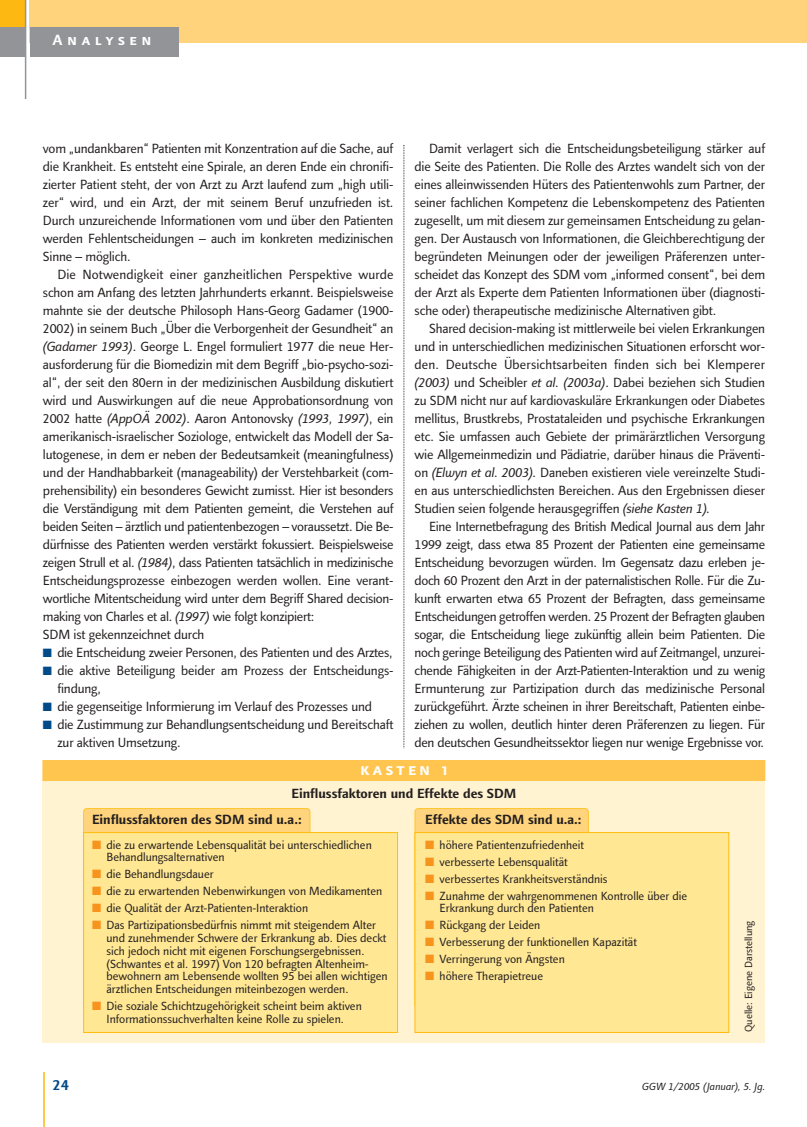
<style>
.page{position:relative;width:807px;height:1127px;background:#fff}
.page>*{position:absolute;margin:0;border:0;box-sizing:border-box;transform-origin:0 0}
.t1{font:700 16.5px "Linotype Finnegan SC";letter-spacing:.21em;color:#fff}
.t2{font:700 15px "Linotype Finnegan SC";letter-spacing:.33em;color:#fff}
.t3{font:700 15px "Linotype Finnegan";color:#004a88}
.t4{font:13.5px/18px "Linotype Finnegan";letter-spacing:-.01em;color:#231f1f;text-align:justify}
.t5{font:700 13.5px/25.5px "Linotype Finnegan";color:#231f1f}
.t6{font:12px/12.8px "Linotype Finnegan";color:#231f1f}
.t7{font:10.5px "Linotype Finnegan";color:#231f1f}
.t8{font:italic 10.5px "Linotype Finnegan";color:#231f1f}
.s1{font-style:italic}
.s2{color:#004a88}
.s3{color:#f7941e}
</style>
<div class="page">
<div style="left:43px;top:760px;width:722px;height:282px;background:#fff3d1"></div>
<div style="left:43px;top:760px;width:722px;height:21px;background:#ffc54e"></div>
<div style="left:84px;top:808px;width:226px;height:200px;background:#ffd47c;border-radius:3px"></div>
<div style="left:415px;top:808px;width:173px;height:200px;background:#ffd47c;border-radius:3px"></div>
<hr style="left:43px;top:1071px;width:2px;height:55px;background:#fdb812">
<div style="left:0;top:0;width:26px;height:31px;background:#fdb812"></div>
<div style="left:30px;top:0;width:777px;height:42px;background:#ffd27c"></div>
<div style="left:30px;top:27px;width:149px;height:29px;background:#939497"></div>
<div style="left:0;top:27px;width:26px;height:29px;background:#939497"></div>
<hr style="left:25px;top:0;width:1px;height:99px;background:#939497">
<svg style="left:404px;top:145px;width:1px;height:603px"></svg>
<div style="left:84px;top:832px;width:314px;height:200px;background:#ffe794"></div>
<div style="left:83px;top:832px;width:315px;height:200px;border:1px solid #febd0d"></div>
<div style="left:415px;top:832px;width:314px;height:200px;background:#ffe794"></div>
<div style="left:415px;top:832px;width:314px;height:200px;border:1px solid #febd0d"></div>
<p class="t2" style="left:53px;top:31px;width:100px">Analysen</p>
<p class="t4" style="left:415px;top:141px;width:352px;text-indent:14px">Damit verlagert sich die Entscheidungsbeteiligung stärker auf die Seite des Patienten. Die Rolle des Arztes wandelt sich von der eines alleinwissenden Hüters des Patientenwohls zum Partner, der seiner fachlichen Kompetenz die Lebenskompetenz des Patienten zugesellt, um mit diesem zur gemeinsamen Entscheidung zu gelan&shy;gen. Der Austausch von Informationen, die Gleichberechtigung der begründeten Meinungen oder der jeweiligen Präferenzen unter&shy;scheidet das Konzept des SDM vom „informed consent“, bei dem der Arzt als Experte dem Patienten Informationen über (diagnosti&shy;sche oder) therapeutische medizinische Alternativen gibt.</p>
<p class="t4" style="left:415px;top:321px;width:352px;text-indent:14px">Shared decision-making ist mittlerweile bei vielen Erkrankungen und in unterschiedlichen medizinischen Situationen erforscht wor&shy;den. Deutsche Übersichtsarbeiten finden sich bei Klemperer <span class="s1">(2003)</span> und Scheibler <span class="s1">et al. (2003a)</span>. Dabei beziehen sich Studien zu SDM nicht nur auf kardiovaskuläre Erkrankungen oder Diabetes mellitus, Brustkrebs, Prostataleiden und psychische Erkrankungen etc. Sie umfassen auch Gebiete der primärärztlichen Versorgung wie Allgemeinmedizin und Pädiatrie, darüber hinaus die Präventi&shy;on <span class="s1">(Elwyn et al. 2003).</span> Daneben existieren viele vereinzelte Studi&shy;en aus unterschiedlichsten Bereichen. Aus den Ergebnissen dieser Studien seien folgende herausgegriffen <span class="s1">(siehe Kasten 1).</span></p>
<p class="t4" style="left:415px;top:519px;width:352px;text-indent:14px">Eine Internetbefragung des British Medical Journal aus dem Jahr 1999 zeigt, dass etwa 85 Prozent der Patienten eine gemeinsame Entscheidung bevorzugen würden. Im Gegensatz dazu erleben je&shy;doch 60 Prozent den Arzt in der paternalistischen Rolle. Für die Zu&shy;kunft erwarten etwa 65 Prozent der Befragten, dass gemeinsame Entscheidungen getroffen werden. 25 Prozent der Befragten glauben sogar, die Entscheidung liege zukünftig allein beim Patienten. Die noch geringe Beteiligung des Patienten wird auf Zeitmangel, unzurei&shy;chende Fähigkeiten in der Arzt-Patienten-Interaktion und zu wenig Ermunterung zur Partizipation durch das medizinische Personal zurückgeführt. Ärzte scheinen in ihrer Bereitschaft, Patienten einbe&shy;ziehen zu wollen, deutlich hinter deren Präferenzen zu liegen. Für den deutschen Gesundheitssektor liegen nur wenige Ergebnisse vor.</p>
<p class="t5" style="left:92px;top:782px;width:426px;text-indent:200px">Einflussfaktoren und Effekte des SDM<br>Einflussfaktoren des SDM sind u.a.:</p>
<p class="t4" style="left:43px;top:141px;width:352px">vom „undankbaren“ Patienten mit Konzentration auf die Sache, auf die Krankheit. Es entsteht eine Spirale, an deren Ende ein chronifi&shy;zierter Patient steht, der von Arzt zu Arzt laufend zum „high utili&shy;zer“ wird, und ein Arzt, der mit seinem Beruf unzufrieden ist.<br>Durch unzureichende Informationen vom und über den Patienten werden Fehlentscheidungen – auch im konkreten medizinischen Sinne – möglich.</p>
<p class="t4" style="left:43px;top:267px;width:352px;text-align:left;text-indent:14px">Die Notwendigkeit einer ganzheitlichen Perspektive wurde schon am Anfang des letzten Jahrhunderts erkannt. Beispielsweise mahnte sie der deutsche Philosoph Hans-Georg Gadamer (1900- 2002) in seinem Buch „Über die Verborgenheit der Gesundheit“ an <span class="s1">(Gadamer 1993)</span>. George L. Engel formuliert 1977 die neue Her&shy;ausforderung für die Biomedizin mit dem Begriff „bio-psycho-sozi&shy;al“, der seit den 80ern in der medizinischen Ausbildung diskutiert wird und Auswirkungen auf die neue Approbationsordnung von 2002 hatte <span class="s1">(AppOÄ 2002)</span>. Aaron Antonovsky <span class="s1">(1993, 1997)</span>, ein amerikanisch-israelischer Soziologe, entwickelt das Modell der Sa&shy;lutogenese, in dem er neben der Bedeutsamkeit (meaningfulness) und der Handhabbarkeit (manageability) der Verstehbarkeit (com&shy;prehensibility) ein besonderes Gewicht zumisst. Hier ist besonders die Verständigung mit dem Patienten gemeint, die Verstehen auf beiden Seiten – ärztlich und patientenbezogen – voraussetzt. Die Be&shy;dürfnisse des Patienten werden verstärkt fokussiert. Beispielsweise zeigen Strull et al. <span class="s1">(1984)</span>, dass Patienten tatsächlich in medizinische Entscheidungsprozesse einbezogen werden wollen. Eine verant&shy;wortliche Mitentscheidung wird unter dem Begriff Shared decision&shy;making von Charles et al. <span class="s1">(1997)</span> wie folgt konzipiert:<br>SDM ist gekennzeichnet durch</p>
<p class="t4" style="left:43px;top:645px;width:351px"><span class="s2">■</span> die Entscheidung zweier Personen, des Patienten und des Arztes,</p>
<p class="t4" style="left:57px;top:663px;width:338px;text-indent:-14px"><span class="s2">■</span> die aktive Beteiligung beider am Prozess der Entscheidungs&shy;findung,</p>
<p class="t4" style="left:43px;top:699px;width:331px"><span class="s2">■</span> die gegenseitige Informierung im Verlauf des Prozesses und</p>
<p class="t4" style="left:57px;top:717px;width:338px;text-indent:-14px"><span class="s2">■</span> die Zustimmung zur Behandlungsentscheidung und Bereitschaft zur aktiven Umsetzung.</p>
<p class="t1" style="left:360px;top:760px;width:89px">kasten 1</p>
<p class="t5" style="left:425px;top:807px;width:158px">Effekte des SDM sind u.a.:</p>
<p class="t6" style="left:106px;top:839px;width:267px;text-indent:-14px"><span class="s3">■</span> die zu erwartende Lebensqualität bei unterschiedlichen<br>Behandlungsalternativen</p>
<p class="t6" style="left:92px;top:869px;width:123px"><span class="s3">■</span> die Behandlungsdauer</p>
<p class="t6" style="left:92px;top:886px;width:292px"><span class="s3">■</span> die zu erwartenden Nebenwirkungen von Medikamenten</p>
<p class="t6" style="left:92px;top:903px;width:218px"><span class="s3">■</span> die Qualität der Arzt-Patienten-Interaktion</p>
<p class="t6" style="left:106px;top:920px;width:283px;text-indent:-14px"><span class="s3">■</span> Das Partizipationsbedürfnis nimmt mit steigendem Alter und zunehmender Schwere der Erkrankung ab. Dies deckt sich jedoch nicht mit eigenen Forschungsergebnissen. (Schwantes et al. 1997) Von 120 befragten Altenheim&shy;bewohnern am Lebensende wollten 95 bei allen wichtigen ärztlichen Entscheidungen miteinbezogen werden.</p>
<p class="t6" style="left:92px;top:1000px;width:271px;text-align:center"><span class="s3">■</span> Die soziale Schichtzugehörigkeit scheint beim aktiven<br>Informationssuchverhalten keine Rolle zu spielen.</p>
<p class="t6" style="left:425px;top:839px;width:161px"><span class="s3">■</span> höhere Patientenzufriedenheit</p>
<p class="t6" style="left:425px;top:856px;width:144px"><span class="s3">■</span> verbesserte Lebensqualität</p>
<p class="t6" style="left:425px;top:873px;width:184px"><span class="s3">■</span> verbessertes Krankheitsverständnis</p>
<p class="t6" style="left:440px;top:890px;width:249px;text-indent:-14px"><span class="s3">■</span> Zunahme der wahrgenommenen Kontrolle über die<br>Erkrankung durch den Patienten</p>
<p class="t6" style="left:425px;top:920px;width:117px"><span class="s3">■</span> Rückgang der Leiden</p>
<p class="t6" style="left:425px;top:937px;width:213px"><span class="s3">■</span> Verbesserung der funktionellen Kapazität</p>
<p class="t6" style="left:425px;top:954px;width:141px"><span class="s3">■</span> Verringerung von Ängsten</p>
<p class="t6" style="left:425px;top:971px;width:119px"><span class="s3">■</span> höhere Therapietreue</p>
<p class="t7" style="left:745px;top:1031px;width:113px;rotate:-90deg">Quelle: Eigene Darstellung</p>
<p class="t3" style="left:53px;top:1078px;width:18px">24</p>
<p class="t8" style="left:642px;top:1082px;width:125px">GGW 1/2005 (Januar), 5. Jg.</p>
</div>
